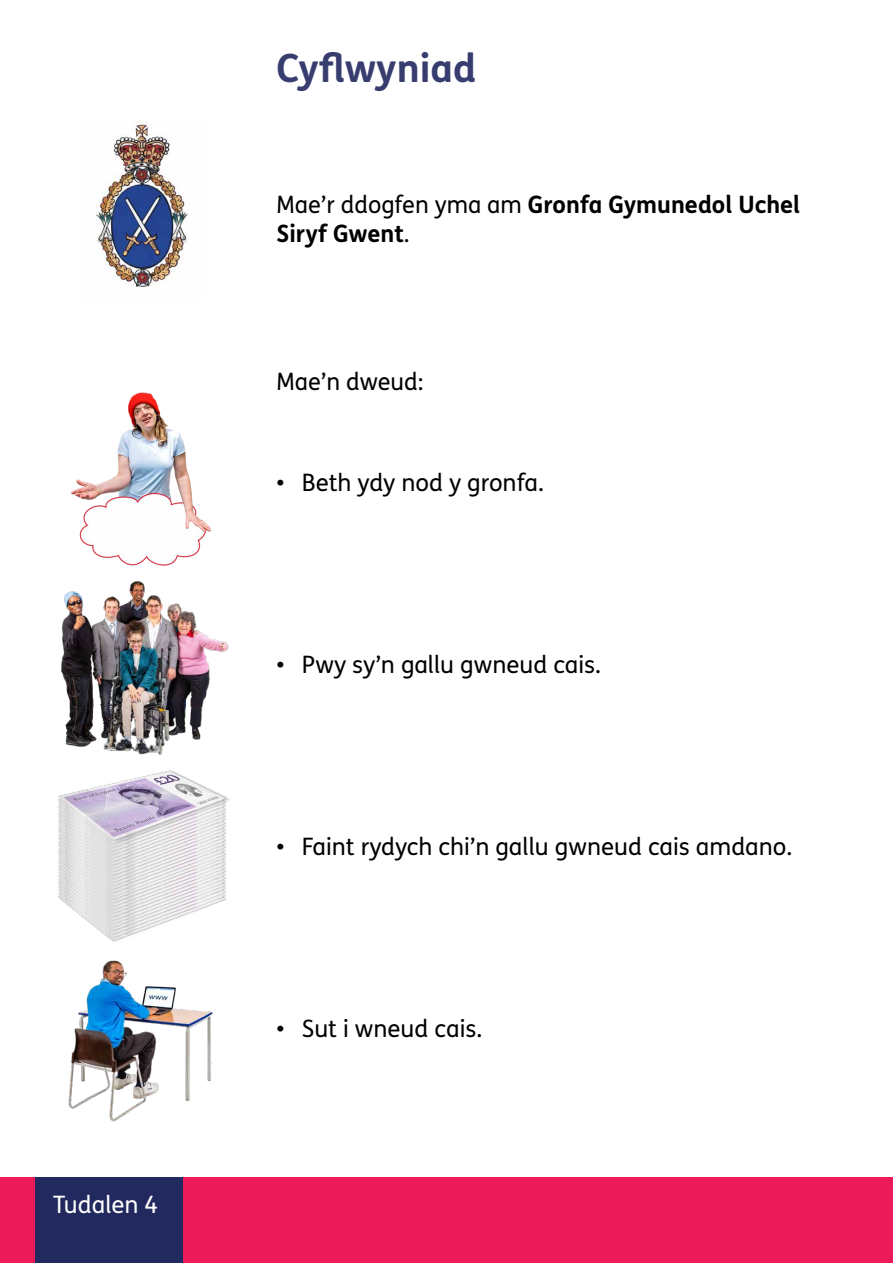
<style>
.page{position:relative;width:893px;height:1263px;background:#fff}
.page>*{position:absolute;margin:0;border:0;box-sizing:border-box;transform-origin:0 0}
.t1{font:700 39px "FS Me Pro";color:#373e6f}
.Bodytext{font:24px "FS Me Pro";color:#000}
.Bodytext-2{font:700 24px/28.8px "FS Me Pro";color:#000}
.t2{font:24px "FS Me Pro";color:#fff}
.s1{font-weight:400}
</style>
<div class="page">
<div style="left:0;top:1177px;width:893px;height:86px;background:#ed1a59"></div>
<div style="left:35px;top:1177px;width:148px;height:86px;background:#21295f"></div>
<img style="left:71px;top:392px;width:140px;height:174px">
<img style="left:61px;top:580px;width:168px;height:175px">
<img style="left:58px;top:770px;width:172px;height:172px">
<img style="left:68px;top:960px;width:145px;height:162px">
<img style="left:96px;top:121px;width:92px;height:166px">
<p class="t2" style="left:53px;top:1188px;width:107px">Tudalen 4</p>
<h2 class="t1" style="left:276px;top:38px;width:201px">Cyflwyniad</h2>
<p class="Bodytext-2" style="left:276px;top:189px;width:525px"><span class="s1">Mae’r ddogfen yma am</span> Gronfa Gymunedol Uchel<br>Siryf Gwent<span class="s1">.</span></p>
<p class="Bodytext" style="left:276px;top:365px;width:149px">Mae’n dweud:</p>
<p class="Bodytext" style="left:276px;top:466px;width:269px">• Beth ydy nod y gronfa.</p>
<p class="Bodytext" style="left:276px;top:648px;width:326px">• Pwy sy’n gallu gwneud cais.</p>
<p class="Bodytext" style="left:276px;top:830px;width:517px">• Faint rydych chi’n gallu gwneud cais amdano.</p>
<p class="Bodytext" style="left:276px;top:1012px;width:207px">• Sut i wneud cais.</p>
</div>
